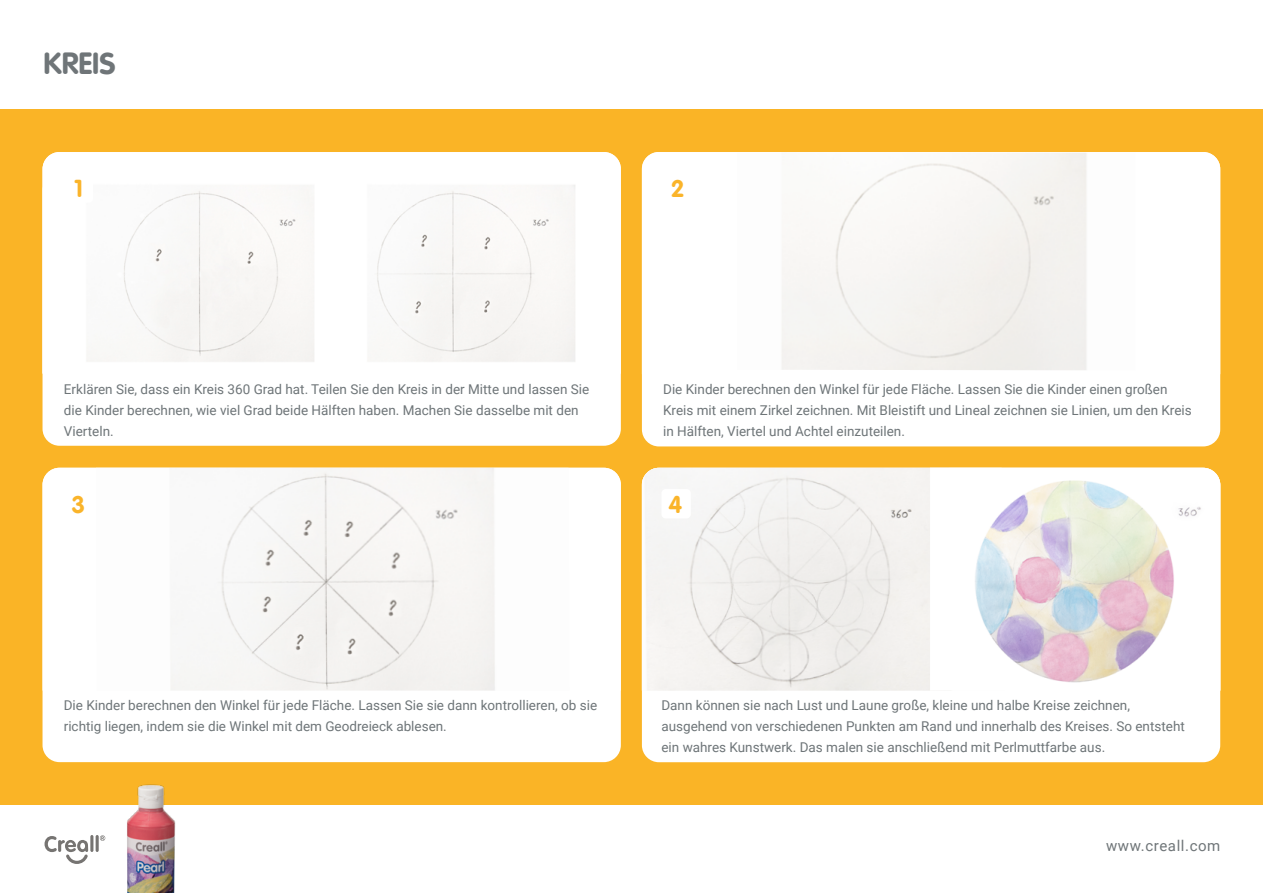
<style>
.page{position:relative;width:1263px;height:893px;background:#fff}
.page>*{position:absolute;margin:0;border:0;box-sizing:border-box;transform-origin:0 0}
.t1{font:700 30px "VAG Rounded";color:#6f7578}
.t2{font:700 24px "VAG Rounded";color:#fab42a}
.t3{font:15px "Roboto";letter-spacing:.04em;color:#6f7578}
.t4{font:13.5px/21px "Roboto";color:#6e7578}
</style>
<div class="page">
<div style="left:0;top:109px;width:1263px;height:696px;background:#fab426"></div>
<div style="left:43px;top:173px;width:578px;height:273px;background:#fff;border-radius:17px"></div>
<div style="left:642px;top:152px;width:578px;height:294px;background:#fff;border-radius:17px"></div>
<div style="left:642px;top:468px;width:578px;height:294px;background:#fff;border-radius:17px"></div>
<div style="left:43px;top:468px;width:578px;height:294px;background:#fff;border-radius:17px"></div>
<img style="left:43px;top:152px;width:578px;height:210px">
<div style="left:782px;top:153px;width:305px;height:217px;background:#f5f4f1"></div>
<img style="left:642px;top:468px;width:288px;height:223px">
<div style="left:171px;top:468px;width:324px;height:223px;background:#f7f6f4"></div>
<div style="left:64px;top:173px;width:29px;height:30px;background:#fff;border-radius:4px"></div>
<div style="left:661px;top:489px;width:30px;height:29px;background:#fff;border-radius:4px"></div>
<hr style="left:90px;top:835px;width:3px;height:17px;background:#767472;border-radius:2px">
<svg style="left:45px;top:836px;width:43px;height:28px"></svg>
<img style="left:975px;top:468px;width:245px;height:215px">
<img style="left:95px;top:784px;width:81px;height:109px">
<h1 class="t1" style="left:43px;top:50px;width:74px">KREIS</h1>
<h2 class="t2" style="left:74px;top:178px;width:10px">1</h2>
<h2 class="t2" style="left:671px;top:178px;width:15px">2</h2>
<p class="t4" style="left:64px;top:378px;width:527px">Erklären Sie, dass ein Kreis 360 Grad hat. Teilen Sie den Kreis in der Mitte und lassen Sie die Kinder berechnen, wie viel Grad beide Hälften haben. Machen Sie dasselbe mit den<br>Vierteln.</p>
<p class="t4" style="left:663px;top:378px;width:530px">Die Kinder berechnen den Winkel für jede Fläche. Lassen Sie die Kinder einen großen<br>Kreis mit einem Zirkel zeichnen. Mit Bleistift und Lineal zeichnen sie Linien, um den Kreis in Hälften, Viertel und Achtel einzuteilen.</p>
<h2 class="t2" style="left:72px;top:493px;width:15px">3</h2>
<h2 class="t2" style="left:668px;top:493px;width:15px">4</h2>
<p class="t4" style="left:64px;top:694px;width:535px">Die Kinder berechnen den Winkel für jede Fläche. Lassen Sie sie dann kontrollieren, ob sie richtig liegen, indem sie die Winkel mit dem Geodreieck ablesen.</p>
<p class="t4" style="left:661px;top:694px;width:525px">Dann können sie nach Lust und Laune große, kleine und halbe Kreise zeichnen, ausgehend von verschiedenen Punkten am Rand und innerhalb des Kreises. So entsteht ein wahres Kunstwerk. Das malen sie anschließend mit Perlmuttfarbe aus.</p>
<p class="t3" style="left:1106px;top:836px;width:116px">www.creall.com</p>
</div>
